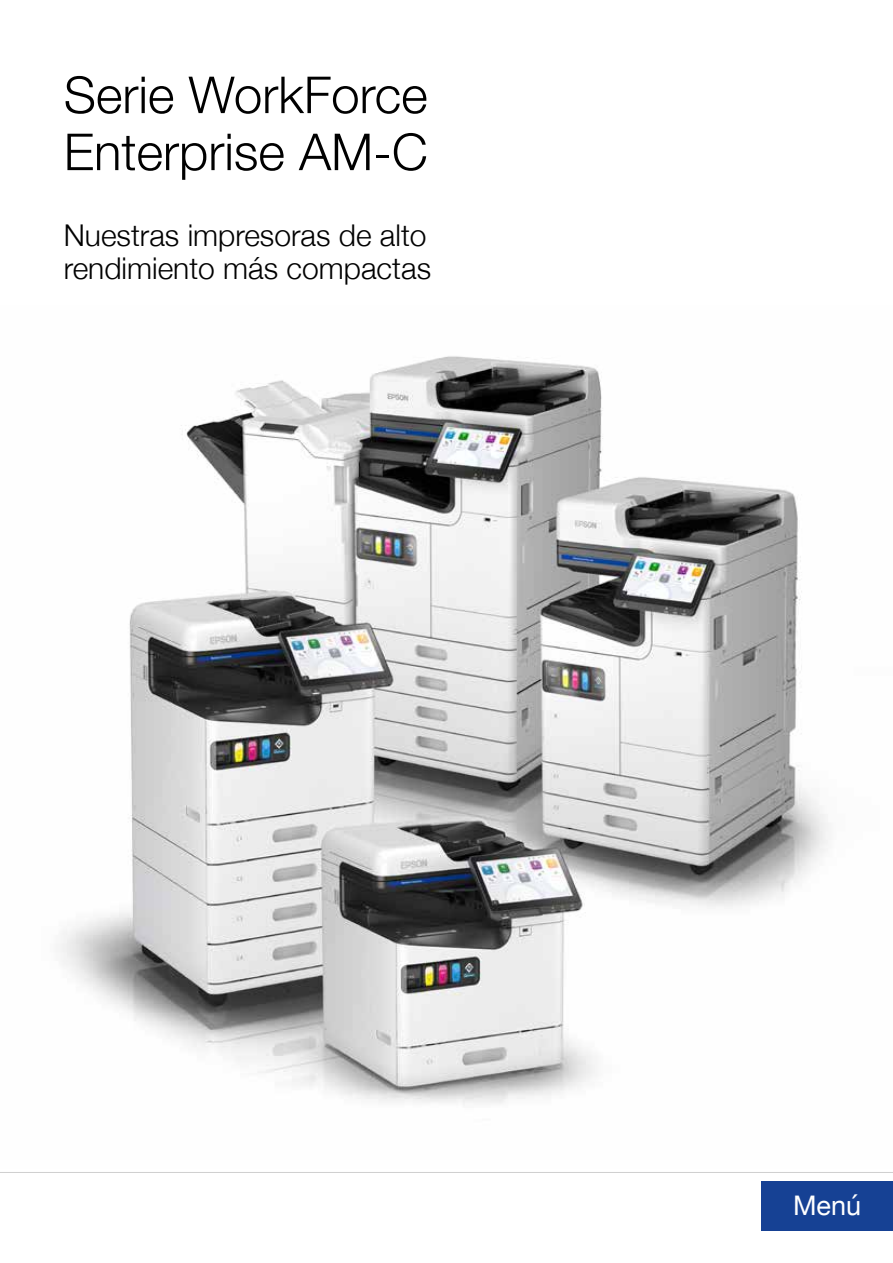
<style>
.page{position:relative;width:893px;height:1263px;background:#fff}
.page>*{position:absolute;margin:0;border:0;box-sizing:border-box;transform-origin:0 0}
.t1{font:300 51px/57px "Helvetica Neue";color:#000}
.t2{font:300 30px/33px "Helvetica Neue";color:#000}
.t3{font:27px "Helvetica Neue";color:#fff}
</style>
<div class="page">
<img style="left:0;top:356px;width:893px;height:817px">
<div style="left:761px;top:1181px;width:132px;height:50px;background:#164194"></div>
<h1 class="t1" style="left:64px;top:63px;width:365px">Serie WorkForce<br>Enterprise AM-C</h1>
<p class="t2" style="left:64px;top:216px;width:369px">Nuestras impresoras de alto rendimiento más compactas</p>
<p class="t3" style="left:793px;top:1186px;width:70px">Menú</p>
</div>
